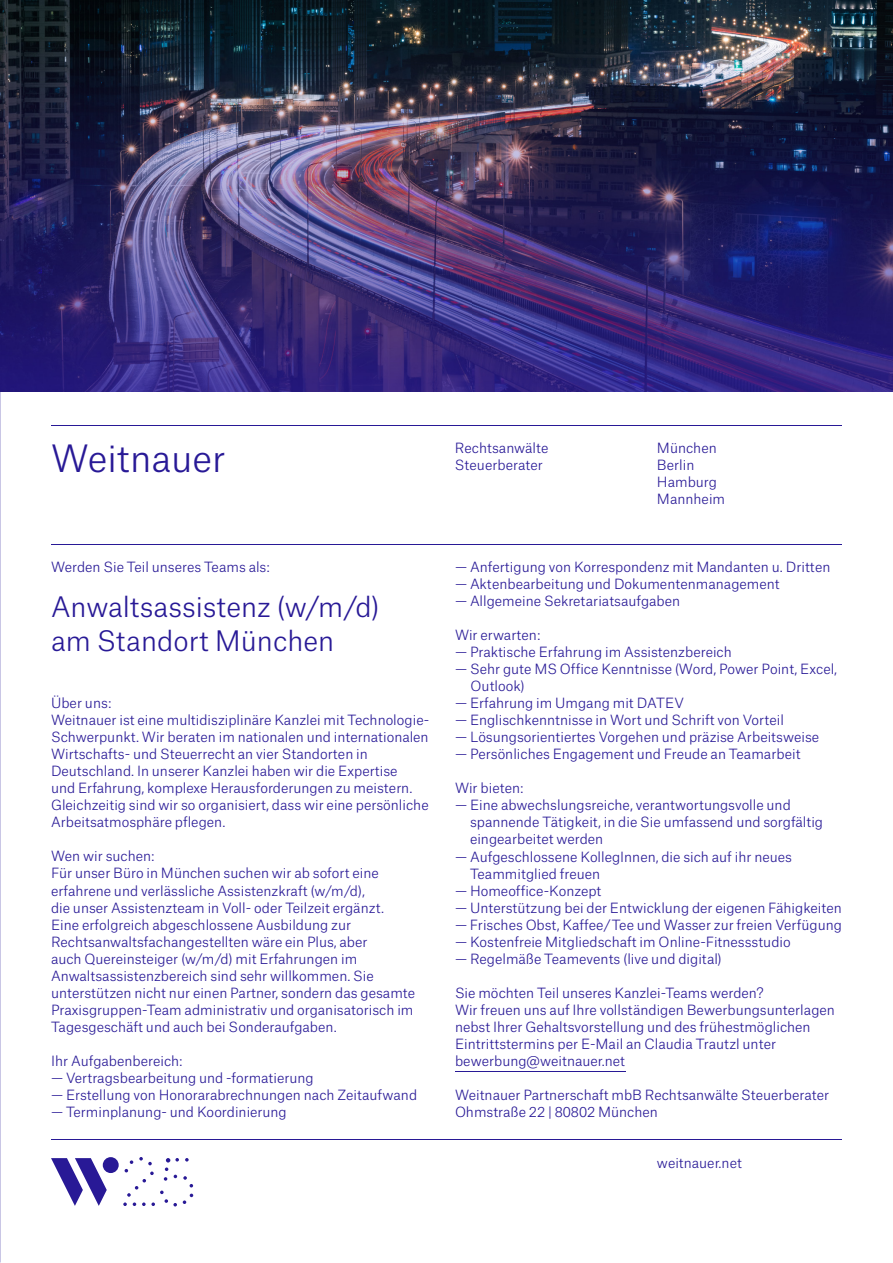
<style>
.page{position:relative;width:893px;height:1263px;background:#fff}
.page>*{position:absolute;margin:0;border:0;box-sizing:border-box;transform-origin:0 0}
.t1{font:300 36px "Atlas Grotesk";color:#281996}
.t2{font:300 27px/34px "Atlas Grotesk";color:#281996}
.t3{font:300 13.5px/17px "Atlas Grotesk";color:#281996}
</style>
<div class="page">
<hr style="left:455px;top:1071px;width:170px;height:1px;background:#281996">
<hr style="left:51px;top:1140px;width:791px;height:1px;background:#281996">
<hr style="left:51px;top:544px;width:791px;height:1px;background:#281996">
<hr style="left:51px;top:425px;width:791px;height:1px;background:#281996">
<svg style="left:123px;top:1157px;width:70px;height:49px"></svg>
<svg style="left:51px;top:1158px;width:56px;height:48px"></svg>
<div style="left:103px;top:1157px;width:16px;height:16px;background:#281996;border-radius:50%"></div>
<img style="left:0;top:0;width:893px;height:391px">
<h1 class="t1" style="left:51px;top:430px;width:176px">Weitnauer</h1>
<p class="t3" style="left:51px;top:557px;width:220px">Werden Sie Teil unseres Teams als:</p>
<h2 class="t2" style="left:51px;top:587px;width:330px">Anwaltsassistenz (w/m/d) am Standort München</h2>
<p class="t3" style="left:51px;top:693px;width:380px">Über uns:<br>Weitnauer ist eine multidisziplinäre Kanzlei mit Technologie-Schwerpunkt. Wir beraten im nationalen und internationalen Wirtschafts- und Steuerrecht an vier Standorten in Deutschland. In unserer Kanzlei haben wir die Expertise<br>und Erfahrung, komplexe Herausforderungen zu meistern.<br>Gleichzeitig sind wir so organisiert, dass wir eine persönliche Arbeitsatmosphäre pflegen.</p>
<p class="t3" style="left:51px;top:846px;width:366px">Wen wir suchen:<br>Für unser Büro in München suchen wir ab sofort eine erfahrene und verlässliche Assistenzkraft (w/m/d),<br>die unser Assistenzteam in Voll- oder Teilzeit ergänzt.<br>Eine erfolgreich abgeschlossene Ausbildung zur Rechtsanwaltsfachangestellten wäre ein Plus, aber<br>auch Quereinsteiger (w/m/d) mit Erfahrungen im Anwaltsassistenzbereich sind sehr willkommen. Sie unterstützen nicht nur einen Partner, sondern das gesamte Praxisgruppen-Team administrativ und organisatorisch im Tagesgeschäft und auch bei Sonderaufgaben.</p>
<p class="t3" style="left:51px;top:1051px;width:133px">Ihr Aufgabenbereich:</p>
<p class="t3" style="left:51px;top:1068px;width:264px">— Vertragsbearbeitung und -formatierung</p>
<p class="t3" style="left:51px;top:1085px;width:368px">— Erstellung von Honorarabrechnungen nach Zeitaufwand</p>
<p class="t3" style="left:51px;top:1102px;width:237px">— Terminplanung- und Koordinierung</p>
<p class="t3" style="left:455px;top:438px;width:95px">Rechtsanwälte</p>
<p class="t3" style="left:455px;top:455px;width:89px">Steuerberater</p>
<p class="t3" style="left:657px;top:438px;width:70px">München<br>Berlin<br>Hamburg<br>Mannheim</p>
<p class="t3" style="left:455px;top:557px;width:377px">— Anfertigung von Korrespondenz mit Mandanten u. Dritten</p>
<p class="t3" style="left:455px;top:574px;width:326px">— Aktenbearbeitung und Dokumentenmanagement</p>
<p class="t3" style="left:455px;top:591px;width:227px">— Allgemeine Sekretariatsaufgaben</p>
<p class="t3" style="left:455px;top:625px;width:87px">Wir erwarten:</p>
<p class="t3" style="left:455px;top:642px;width:278px">— Praktische Erfahrung im Assistenzbereich</p>
<p class="t3" style="left:471px;top:659px;width:368px;text-indent:-16px">— Sehr gute MS Office Kenntnisse (Word, Power Point, Excel,<br>Outlook)</p>
<p class="t3" style="left:455px;top:693px;width:230px">— Erfahrung im Umgang mit DATEV</p>
<p class="t3" style="left:455px;top:710px;width:330px">— Englischkenntnisse in Wort und Schrift von Vorteil</p>
<p class="t3" style="left:455px;top:727px;width:366px">— Lösungsorientiertes Vorgehen und präzise Arbeitsweise</p>
<p class="t3" style="left:455px;top:744px;width:347px">— Persönliches Engagement und Freude an Teamarbeit</p>
<p class="t3" style="left:455px;top:778px;width:70px">Wir bieten:</p>
<p class="t3" style="left:470px;top:795px;width:355px;text-indent:-15px">— Eine abwechslungsreiche, verantwortungsvolle und spannende Tätigkeit, in die Sie umfassend und sorgfältig eingearbeitet werden</p>
<p class="t3" style="left:470px;top:846px;width:323px;text-indent:-15px">— Aufgeschlossene KollegInnen, die sich auf ihr neues<br>Teammitglied freuen</p>
<p class="t3" style="left:455px;top:880px;width:148px">— Homeoffice-Konzept</p>
<p class="t3" style="left:455px;top:898px;width:388px">— Unterstützung bei der Entwicklung der eigenen Fähigkeiten</p>
<p class="t3" style="left:455px;top:915px;width:388px">— Frisches Obst, Kaffee/Tee und Wasser zur freien Verfügung</p>
<p class="t3" style="left:455px;top:932px;width:337px">— Kostenfreie Mitgliedschaft im Online-Fitnessstudio</p>
<p class="t3" style="left:455px;top:949px;width:269px">— Regelmäße Teamevents (live und digital)</p>
<p class="t3" style="left:455px;top:983px;width:381px">Sie möchten Teil unseres Kanzlei-Teams werden?<br>Wir freuen uns auf Ihre vollständigen Bewerbungsunterlagen nebst Ihrer Gehaltsvorstellung und des frühestmöglichen Eintrittstermins per E-Mail an Claudia Trautzl unter bewerbung@weitnauer.net</p>
<p class="t3" style="left:455px;top:1085px;width:376px">Weitnauer Partnerschaft mbB Rechtsanwälte Steuerberater<br>Ohmstraße 22 | 80802 München</p>
<p class="t3" style="left:657px;top:1153px;width:86px">weitnauer.net</p>
</div>
